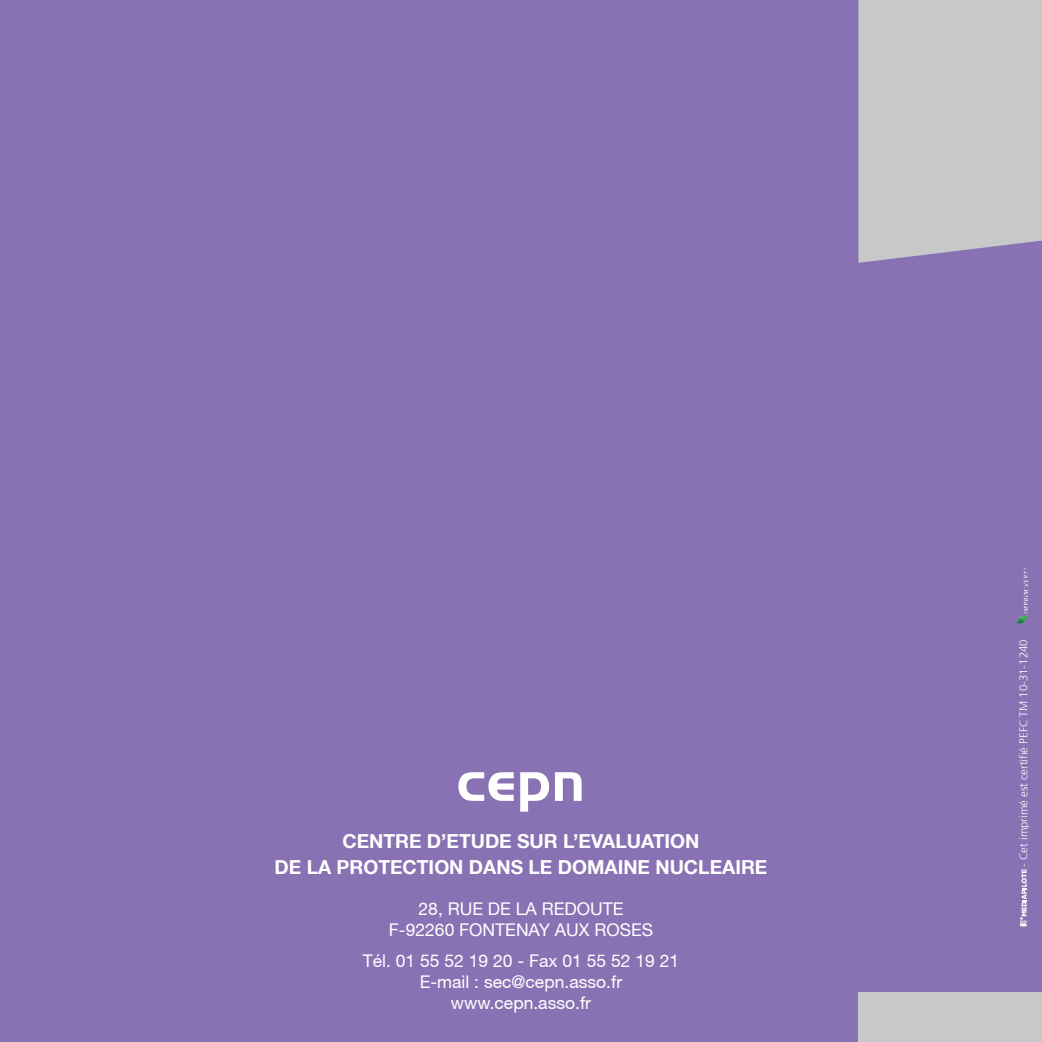
<style>
.page{position:relative;width:1042px;height:1042px;background:#8972b3}
.page>*{position:absolute;margin:0;border:0;box-sizing:border-box;transform-origin:0 0}
.t1{font:700 19.25px/25.4px "Helvetica 75";color:#fff;text-align:center}
.t2{font:17.5px "Helvetica 55 Roman";color:#fff}
.t3{font:300 11.38px "Frutiger 45";color:#fff}
</style>
<div class="page">
<div style="left:858px;top:0;width:184px;height:263px;background:#c7c8ca"></div>
<div style="left:858px;top:992px;width:184px;height:50px;background:#c7c8ca"></div>
<svg style="left:458px;top:772px;width:123px;height:39px"></svg>
<img style="left:1023px;top:568px;width:5px;height:33px">
<svg style="left:1020px;top:869px;width:6px;height:57px"></svg>
<p class="t1" style="left:275px;top:828px;width:494px">CENTRE D’ETUDE SUR L’EVALUATION<br>DE LA PROTECTION DANS LE DOMAINE NUCLEAIRE</p>
<p class="t2" style="left:418px;top:898px;width:206px">28, RUE DE LA REDOUTE</p>
<p class="t2" style="left:389px;top:919px;width:266px">F-92260 FONTENAY AUX ROSES</p>
<p class="t2" style="left:363px;top:950px;width:318px">Tél. 01 55 52 19 20 - Fax 01 55 52 19 21</p>
<p class="t2" style="left:420px;top:971px;width:204px">E-mail : sec@cepn.asso.fr</p>
<p class="t2" style="left:451px;top:992px;width:142px">www.cepn.asso.fr</p>
<p class="t3" style="left:1017px;top:867px;width:229px;rotate:-90deg">- Cet imprimé est certifié PEFC TM 10-31-1240</p>
</div>
